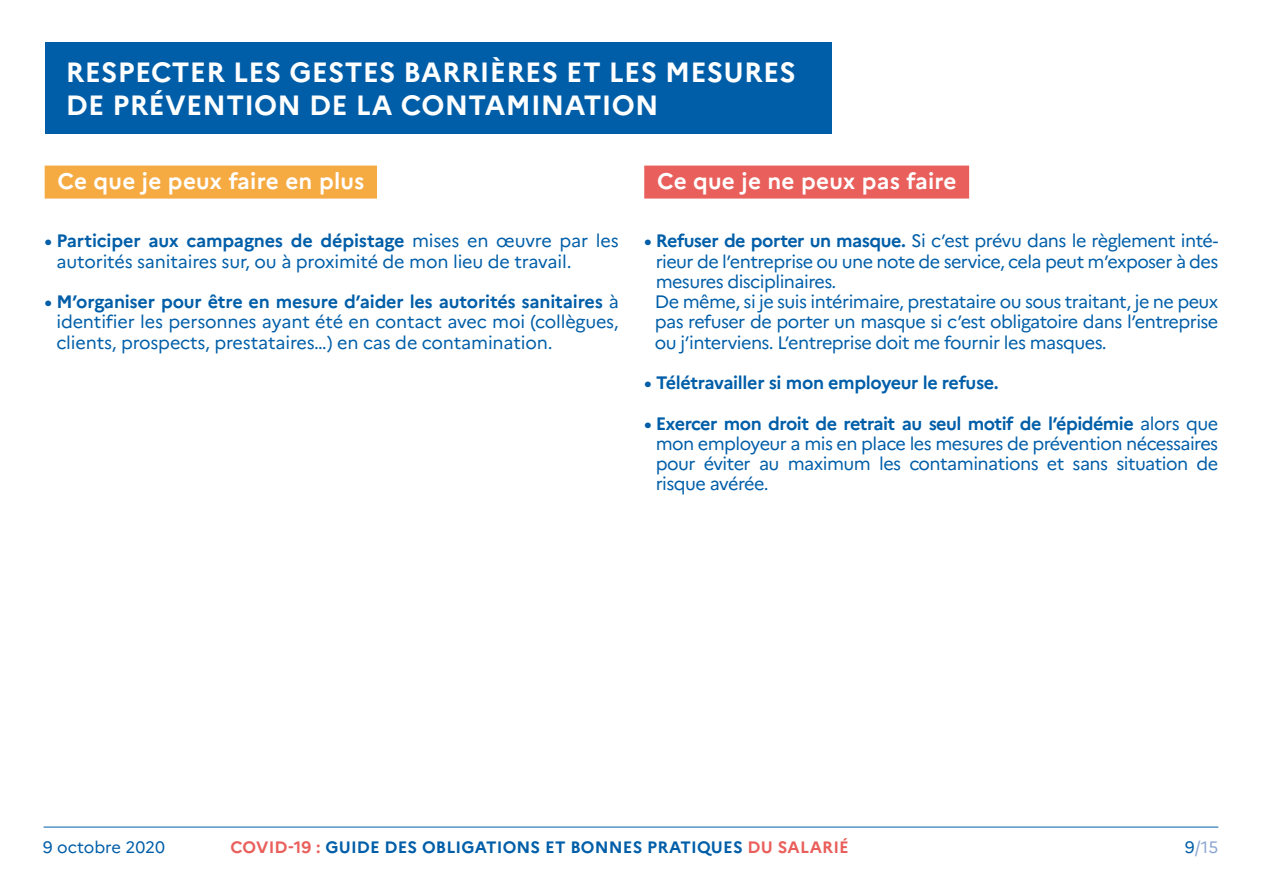
<style>
.page{position:relative;width:1263px;height:893px;background:#fff}
.page>*{position:absolute;margin:0;border:0;box-sizing:border-box;transform-origin:0 0}
.t1{font:700 27.75px/33.3px "Marianne";letter-spacing:.01em;color:#fff}
.t2{font:700 22.5px "Marianne";letter-spacing:.01em;color:#fff}
.t3{font:18px/20.2px "Marianne";letter-spacing:-.03em;color:#005ea8;text-align:justify}
.t4{font:18px/20.2px "Marianne";letter-spacing:-.01em;color:#005ea8}
.t5{font:700 18px "Marianne";letter-spacing:-.02em;color:#005ea8}
.t6{font:700 16.5px "Marianne";letter-spacing:.01em;color:#005ea8}
.t7{font:16.5px "Marianne";color:#005ea8}
.t8{font:16.5px "Marianne";color:#8ca6d2}
.s1{font-weight:700}
.s2{color:#e95f5b}
.s3{color:#005ea8}
</style>
<div class="page">
<hr style="left:44px;top:827px;width:1174px;height:1px;background:#005ea8">
<div style="left:45px;top:43px;width:786px;height:91px;background:#005ea8"></div>
<div style="left:644px;top:166px;width:325px;height:33px;background:#e95f5b"></div>
<div style="left:45px;top:166px;width:332px;height:33px;background:#f6aa42"></div>
<h1 class="t1" style="left:66px;top:55px;width:731px">RESPECTER LES GESTES BARRIÈRES ET LES MESURES<br>DE PRÉVENTION DE LA CONTAMINATION</h1>
<p class="t2" style="left:57px;top:167px;width:309px">Ce que je peux faire en plus</p>
<p class="t4" style="left:56px;top:231px;width:564px;text-indent:-12px"><span class="s1">• Participer aux campagnes de dépistage</span> mises en œuvre par les autorités sanitaires sur, ou à proximité de mon lieu de travail.</p>
<p class="t3" style="left:56px;top:291px;width:564px;text-indent:-12px"><span class="s1">• M’organiser pour être en mesure d’aider les autorités sanitaires</span> à identifier les personnes ayant été en contact avec moi (collègues, clients, prospects, prestataires…) en cas de contamination.</p>
<p class="t2" style="left:657px;top:167px;width:301px">Ce que je ne peux pas faire</p>
<p class="t3" style="left:655px;top:231px;width:565px;text-align:left;text-indent:-11px"><span class="s1">• Refuser de porter un masque.</span> Si c’est prévu dans le règlement inté&shy;rieur de l’entreprise ou une note de service, cela peut m’exposer à des mesures disciplinaires.<br>De même, si je suis intérimaire, prestataire ou sous traitant, je ne peux pas refuser de porter un masque si c’est obligatoire dans l’entreprise ou j’interviens. L’entreprise doit me fournir les masques.</p>
<p class="t5" style="left:644px;top:372px;width:356px">• Télétravailler si mon employeur le refuse.</p>
<p class="t3" style="left:656px;top:413px;width:564px;text-indent:-11px"><span class="s1">• Exercer mon droit de retrait au seul motif de l’épidémie</span> alors que mon employeur a mis en place les mesures de prévention nécessaires pour éviter au maximum les contaminations et sans situation de risque avérée.</p>
<p class="t7" style="left:43px;top:837px;width:124px">9 octobre 2020</p>
<p class="t6" style="left:230px;top:837px;width:620px"><span class="s2">COVID-19 :</span> GUIDE DES OBLIGATIONS ET BONNES PRATIQUES <span class="s2">DU SALARIÉ</span></p>
<p class="t8" style="left:1185px;top:837px;width:35px"><span class="s3">9</span>/15</p>
</div>
